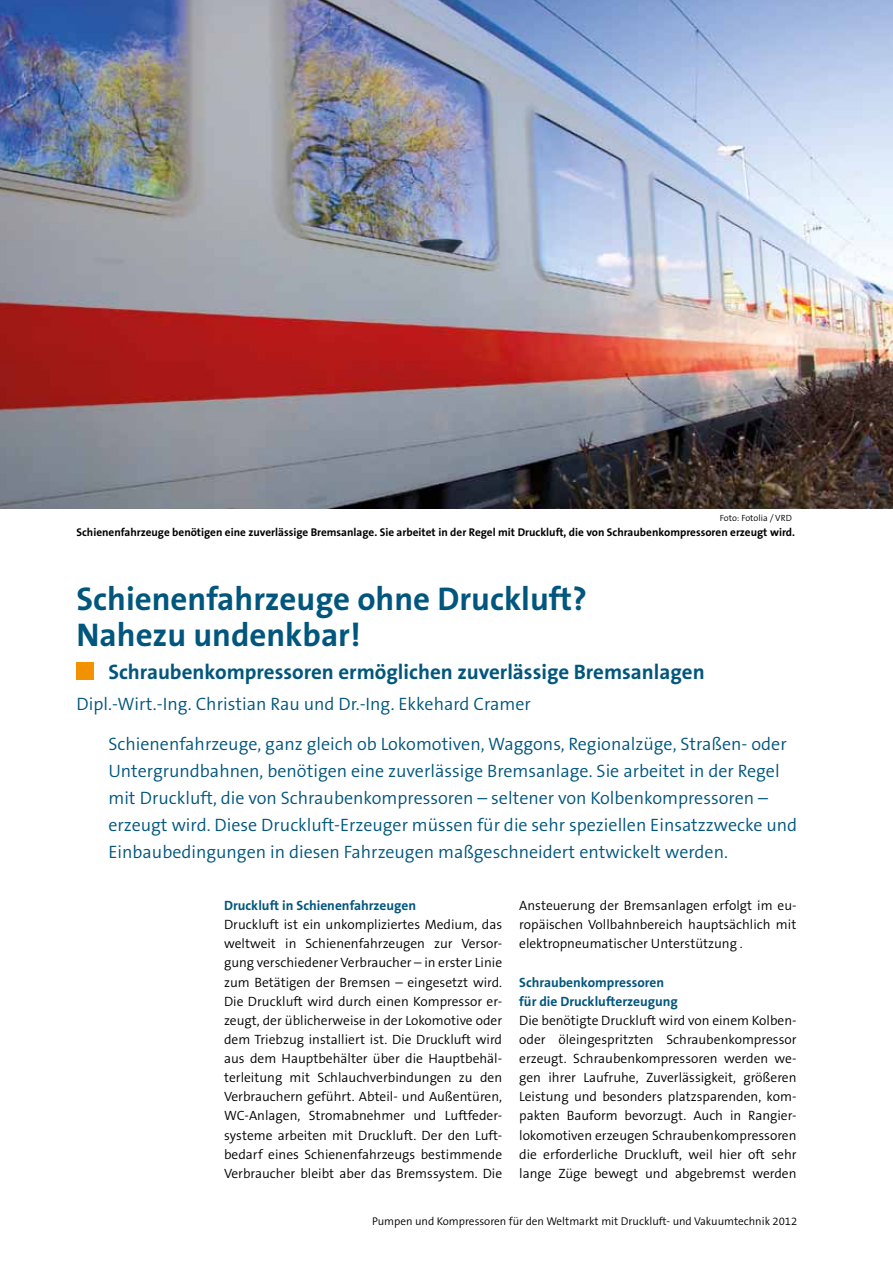
<style>
.page{position:relative;width:893px;height:1263px;background:#fff}
.page>*{position:absolute;margin:0;border:0;box-sizing:border-box;transform-origin:0 0}
.t1{font:700 33px/36px "The Sans B7";color:#00567d}
.t2{font:700 21px "The Sans B7";color:#00567d}
.t3{font:300 18px/27px "The Sans B4";color:#00567d}
.t4{font:300 13.5px/19.2px "The Sans B4";color:#000;text-align:justify}
.t5{font:700 13.5px/19.2px "The Sans B7";color:#00567d}
.t6{font:700 11.25px "The Sans B7";color:#000}
.t7{font:300 11.25px "The Sans B4";color:#000}
.t8{font:300 9px "The Sans B4";color:#000}
</style>
<div class="page">
<img style="left:0;top:0;width:893px;height:508px">
<div style="left:77px;top:662px;width:17px;height:17px;background:#f39200"></div>
<p class="t8" style="left:720px;top:513px;width:74px">Foto: Fotolia / VRD</p>
<p class="t6" style="left:77px;top:526px;width:720px">Schienenfahrzeuge benötigen eine zuverlässige Bremsanlage. Sie arbeitet in der Regel mit Druckluft, die von Schraubenkompressoren erzeugt wird.</p>
<h1 class="t1" style="left:77px;top:582px;width:512px">Schienenfahrzeuge ohne Druckluft?<br>Nahezu undenkbar!</h1>
<h2 class="t2" style="left:108px;top:661px;width:598px">Schraubenkompressoren ermöglichen zuverlässige Bremsanlagen</h2>
<h3 class="t3" style="left:77px;top:691px;width:456px">Dipl.-Wirt.-Ing. Christian Rau und Dr.-Ing. Ekkehard Cramer</h3>
<p class="t3" style="left:108px;top:731px;width:690px">Schienenfahrzeuge, ganz gleich ob Lokomotiven, Waggons, Regionalzüge, Straßen- oder Untergrundbahnen, benötigen eine zuverlässige Bremsanlage. Sie arbeitet in der Regel mit Druckluft, die von Schraubenkompressoren – seltener von Kolbenkompressoren – erzeugt wird. Diese Druckluft-Erzeuger müssen für die sehr speziellen Einsatzzwecke und Einbaubedingungen in diesen Fahrzeugen maßgeschneidert entwickelt werden.</p>
<p class="t5" style="left:224px;top:896px;width:194px">Druckluft in Schienenfahrzeugen</p>
<p class="t4" style="left:224px;top:915px;width:280px">Druckluft ist ein unkompliziertes Medium, das weltweit in Schienenfahrzeugen zur Versor&shy;gung verschiedener Verbraucher – in erster Linie zum Betätigen der Bremsen – eingesetzt wird.<br>Die Druckluft wird durch einen Kompressor er&shy;zeugt, der üblicherweise in der Lokomotive oder dem Triebzug installiert ist. Die Druckluft wird aus dem Hauptbehälter über die Hauptbehäl&shy;terleitung mit Schlauchverbindungen zu den Verbrauchern geführt. Abteil- und Außentüren, WC-Anlagen, Stromabnehmer und Luftfeder&shy;systeme arbeiten mit Druckluft. Der den Luft&shy;bedarf eines Schienenfahrzeugs bestimmende Verbraucher bleibt aber das Bremssystem. Die</p>
<p class="t4" style="left:519px;top:896px;width:279px">Ansteuerung der Bremsanlagen erfolgt im eu&shy;ropäischen Vollbahnbereich hauptsächlich mit elektropneumatischer Unterstützung .</p>
<p class="t5" style="left:519px;top:973px;width:160px">Schraubenkompressoren für die Drucklufterzeugung</p>
<p class="t4" style="left:519px;top:1011px;width:279px">Die benötigte Druckluft wird von einem Kolben&shy;oder öleingespritzten Schraubenkompressor erzeugt. Schraubenkompressoren werden we&shy;gen ihrer Laufruhe, Zuverlässigkeit, größeren Leistung und besonders platzsparenden, kom&shy;pakten Bauform bevorzugt. Auch in Rangier&shy;lokomotiven erzeugen Schraubenkompressoren die erforderliche Druckluft, weil hier oft sehr lange Züge bewegt und abgebremst werden</p>
<p class="t7" style="left:372px;top:1215px;width:427px">Pumpen und Kompressoren für den Weltmarkt mit Druckluft- und Vakuumtechnik 2012</p>
</div>
